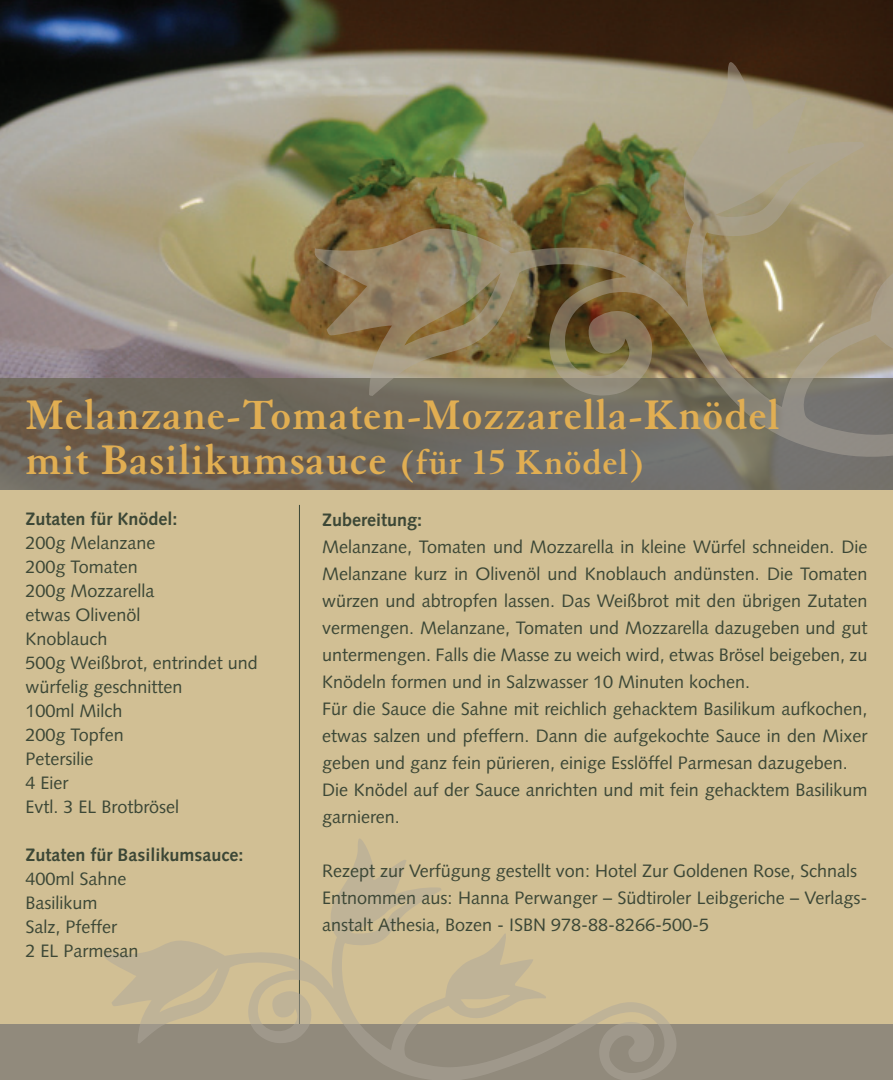
<style>
.page{position:relative;width:893px;height:1080px;background:#fff}
.page>*{position:absolute;margin:0;border:0;box-sizing:border-box;transform-origin:0 0}
.t1{font:700 45px/45px "Granjon LT Std";letter-spacing:.02em;color:#e1ae52}
.t2{font:18px/24px "Syntax LT Std";color:#3c4736}
.t3{font:700 18px "Syntax LT Std";color:#3c4736}
.s1{font-size:37.5px}
</style>
<div class="page">
<div style="left:0;top:489px;width:893px;height:591px;background:#d1bf94"></div>
<img style="left:0;top:0;width:893px;height:378px">
<svg style="left:0;top:378px;width:893px;height:111px;background:#6e665c"></svg>
<img style="left:314px;top:61px;width:579px;height:398px">
<hr style="left:299px;top:505px;width:1px;height:575px;background:#3c4736">
<div style="left:0;top:1025px;width:893px;height:55px;background:#918a7c"></div>
<svg style="left:104px;top:839px;width:574px;height:241px"></svg>
<h1 class="t1" style="left:26px;top:393px;width:755px">Melanzane-Tomaten-Mozzarella-Knödel mit Basilikumsauce <span class="s1">(für 15 Knödel)</span></h1>
<p class="t3" style="left:26px;top:509px;width:154px">Zutaten für Knödel:</p>
<p class="t2" style="left:26px;top:531px;width:234px">200g Melanzane<br>200g Tomaten<br>200g Mozzarella<br>etwas Olivenöl<br>Knoblauch<br>500g Weißbrot, entrindet und würfelig geschnitten<br>100ml Milch<br>200g Topfen<br>Petersilie<br>4 Eier<br>Evtl. 3 EL Brotbrösel</p>
<p class="t3" style="left:26px;top:845px;width:219px">Zutaten für Basilikumsauce:</p>
<p class="t2" style="left:26px;top:867px;width:115px">400ml Sahne<br>Basilikum<br>Salz, Pfeffer<br>2 EL Parmesan</p>
<p class="t3" style="left:322px;top:510px;width:102px">Zubereitung:</p>
<p class="t2" style="left:322px;top:533px;width:547px;line-height:27px">Melanzane, Tomaten und Mozzarella in kleine Würfel schneiden. Die Melanzane kurz in Olivenöl und Knoblauch andünsten. Die Tomaten würzen und abtropfen lassen. Das Weißbrot mit den übrigen Zutaten vermengen. Melanzane, Tomaten und Mozzarella dazugeben und gut untermengen. Falls die Masse zu weich wird, etwas Brösel beigeben, zu Knödeln formen und in Salzwasser 10 Minuten kochen.<br>Für die Sauce die Sahne mit reichlich gehacktem Basilikum aufkochen, etwas salzen und pfeffern. Dann die aufgekochte Sauce in den Mixer geben und ganz fein pürieren, einige Esslöffel Parmesan dazugeben.<br>Die Knödel auf der Sauce anrichten und mit fein gehacktem Basilikum garnieren.</p>
<p class="t2" style="left:322px;top:857px;width:547px;line-height:27px">Rezept zur Verfügung gestellt von: Hotel Zur Goldenen Rose, Schnals<br>Entnommen aus: Hanna Perwanger – Südtiroler Leibgeriche – Verlags&shy;anstalt Athesia, Bozen - ISBN 978-88-8266-500-5</p>
</div>
